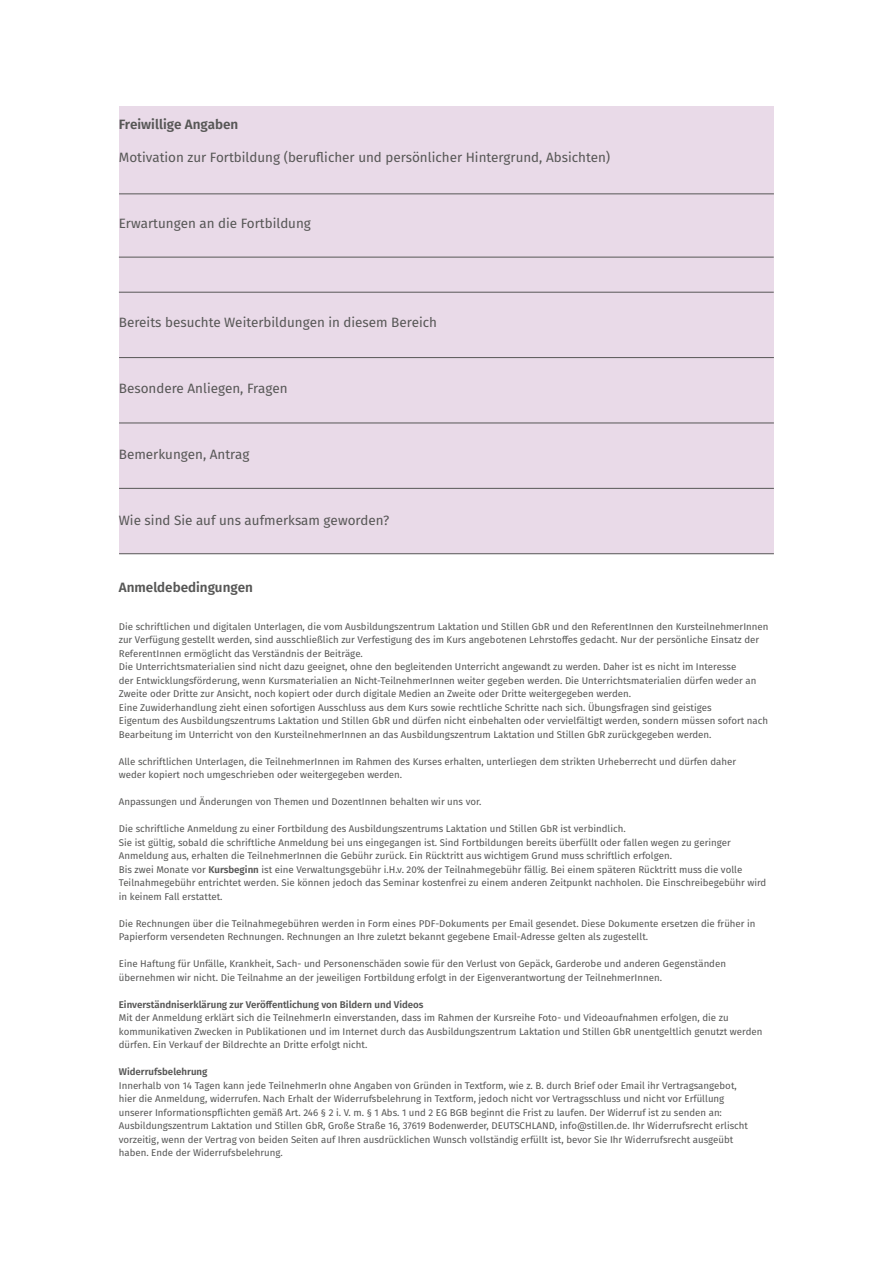
<style>
.page{position:relative;width:893px;height:1263px;background:#fff}
.page>*{position:absolute;margin:0;border:0;box-sizing:border-box;transform-origin:0 0}
.t1{font:13.5px "Fira Sans";color:#575756}
.t2{font:600 13.5px "Fira Sans";color:#575756}
.t3{font:9.75px/13.5px "Fira Sans";color:#575756}
.t4{font:600 9.75px "Fira Sans";color:#575756}
.s1{font-weight:600}
</style>
<div class="page">
<div style="left:119px;top:106px;width:655px;height:448px;background:#e9dae8"></div>
<hr style="left:119px;top:193px;width:655px;height:1px;background:#575756">
<hr style="left:119px;top:257px;width:655px;height:1px;background:#575756">
<hr style="left:119px;top:292px;width:655px;height:1px;background:#575756">
<hr style="left:119px;top:357px;width:655px;height:1px;background:#575756">
<hr style="left:119px;top:423px;width:655px;height:1px;background:#575756">
<hr style="left:119px;top:488px;width:655px;height:1px;background:#575756">
<hr style="left:119px;top:553px;width:655px;height:1px;background:#575756">
<h1 class="t2" style="left:119px;top:113px;width:121px">Freiwillige Angaben</h1>
<h1 class="t1" style="left:119px;top:147px;width:493px">Motivation zur Fortbildung (beruflicher und persönlicher Hintergrund, Absichten)</h1>
<h1 class="t1" style="left:119px;top:213px;width:194px">Erwartungen an die Fortbildung</h1>
<h1 class="t1" style="left:119px;top:312px;width:320px">Bereits besuchte Weiterbildungen in diesem Bereich</h1>
<h1 class="t1" style="left:119px;top:378px;width:170px">Besondere Anliegen, Fragen</h1>
<h1 class="t1" style="left:119px;top:444px;width:132px">Bemerkungen, Antrag</h1>
<h1 class="t1" style="left:119px;top:510px;width:272px">Wie sind Sie auf uns aufmerksam geworden?</h1>
<h1 class="t2" style="left:119px;top:576px;width:136px">Anmeldebedingungen</h1>
<p class="t3" style="left:119px;top:619px;width:651px">Die schriftlichen und digitalen Unterlagen, die vom Ausbildungszentrum Laktation und Stillen GbR und den ReferentInnen den KursteilnehmerInnen zur Verfügung gestellt werden, sind ausschließlich zur Verfestigung des im Kurs angebotenen Lehrstoffes gedacht. Nur der persönliche Einsatz der ReferentInnen ermöglicht das Verständnis der Beiträge.<br>Die Unterrichtsmaterialien sind nicht dazu geeignet, ohne den begleitenden Unterricht angewandt zu werden. Daher ist es nicht im Interesse<br>der Entwicklungsförderung, wenn Kursmaterialien an Nicht-TeilnehmerInnen weiter gegeben werden. Die Unterrichtsmaterialien dürfen weder an Zweite oder Dritte zur Ansicht, noch kopiert oder durch digitale Medien an Zweite oder Dritte weitergegeben werden.<br>Eine Zuwiderhandlung zieht einen sofortigen Ausschluss aus dem Kurs sowie rechtliche Schritte nach sich. Übungsfragen sind geistiges<br>Eigentum des Ausbildungszentrums Laktation und Stillen GbR und dürfen nicht einbehalten oder vervielfältigt werden, sondern müssen sofort nach Bearbeitung im Unterricht von den KursteilnehmerInnen an das Ausbildungszentrum Laktation und Stillen GbR zurückgegeben werden.</p>
<p class="t3" style="left:119px;top:754px;width:619px">Alle schriftlichen Unterlagen, die TeilnehmerInnen im Rahmen des Kurses erhalten, unterliegen dem strikten Urheberrecht und dürfen daher weder kopiert noch umgeschrieben oder weitergegeben werden.</p>
<p class="t3" style="left:119px;top:795px;width:364px">Anpassungen und Änderungen von Themen und DozentInnen behalten wir uns vor.</p>
<p class="t3" style="left:119px;top:822px;width:649px">Die schriftliche Anmeldung zu einer Fortbildung des Ausbildungszentrums Laktation und Stillen GbR ist verbindlich.<br>Sie ist gültig, sobald die schriftliche Anmeldung bei uns eingegangen ist. Sind Fortbildungen bereits überfüllt oder fallen wegen zu geringer Anmeldung aus, erhalten die TeilnehmerInnen die Gebühr zurück. Ein Rücktritt aus wichtigem Grund muss schriftlich erfolgen.<br>Bis zwei Monate vor <span class="s1">Kursbeginn</span> ist eine Verwaltungsgebühr i.H.v. 20% der Teilnahmegebühr fällig. Bei einem späteren Rücktritt muss die volle Teilnahmegebühr entrichtet werden. Sie können jedoch das Seminar kostenfrei zu einem anderen Zeitpunkt nachholen. Die Einschreibegebühr wird in keinem Fall erstattet.</p>
<p class="t3" style="left:119px;top:916px;width:638px">Die Rechnungen über die Teilnahmegebühren werden in Form eines PDF-Dokuments per Email gesendet. Diese Dokumente ersetzen die früher in<br>Papierform versendeten Rechnungen. Rechnungen an Ihre zuletzt bekannt gegebene Email-Adresse gelten als zugestellt.</p>
<p class="t3" style="left:119px;top:957px;width:609px">Eine Haftung für Unfälle, Krankheit, Sach- und Personenschäden sowie für den Verlust von Gepäck, Garderobe und anderen Gegenständen übernehmen wir nicht. Die Teilnahme an der jeweiligen Fortbildung erfolgt in der Eigenverantwortung der TeilnehmerInnen.</p>
<p class="t4" style="left:119px;top:996px;width:306px">Einverständniserklärung zur Veröffentlichung von Bildern und Videos</p>
<p class="t3" style="left:119px;top:1011px;width:645px">Mit der Anmeldung erklärt sich die TeilnehmerIn einverstanden, dass im Rahmen der Kursreihe Foto- und Videoaufnahmen erfolgen, die zu kommunikativen Zwecken in Publikationen und im Internet durch das Ausbildungszentrum Laktation und Stillen GbR unentgeltlich genutzt werden dürfen. Ein Verkauf der Bildrechte an Dritte erfolgt nicht.</p>
<p class="t4" style="left:119px;top:1064px;width:90px">Widerrufsbelehrung</p>
<p class="t3" style="left:119px;top:1078px;width:631px">Innerhalb von 14 Tagen kann jede TeilnehmerIn ohne Angaben von Gründen in Textform, wie z. B. durch Brief oder Email ihr Vertragsangebot, hier die Anmeldung, widerrufen. Nach Erhalt der Widerrufsbelehrung in Textform, jedoch nicht vor Vertragsschluss und nicht vor Erfüllung unserer Informationspflichten gemäß Art. 246 § 2 i. V. m. § 1 Abs. 1 und 2 EG BGB beginnt die Frist zu laufen. Der Widerruf ist zu senden an:<br>Ausbildungszentrum Laktation und Stillen GbR, Große Straße 16, 37619 Bodenwerder, DEUTSCHLAND, info@stillen.de. Ihr Widerrufsrecht erlischt vorzeitig, wenn der Vertrag von beiden Seiten auf Ihren ausdrücklichen Wunsch vollständig erfüllt ist, bevor Sie Ihr Widerrufsrecht ausgeübt haben. Ende der Widerrufsbelehrung.</p>
</div>
